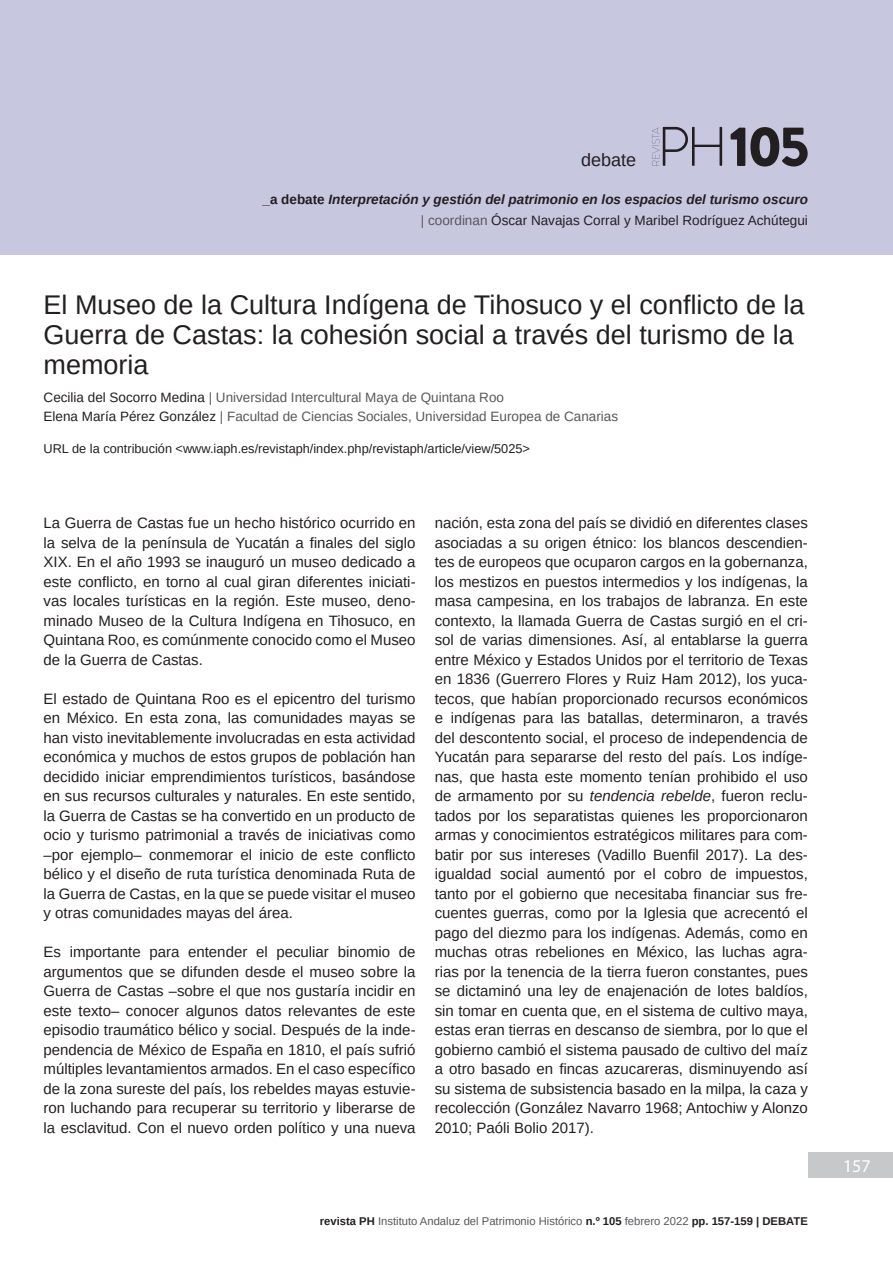
<style>
.page{position:relative;width:893px;height:1263px;background:#fff}
.page>*{position:absolute;margin:0;border:0;box-sizing:border-box;transform-origin:0 0}
.t1{font:900 56.4px "Brandon Grotesque";color:#231f20}
.Titulo{font:27px/30px "Arimo";color:#231f20}
.t2{font:18px "Arimo";color:#231f20}
.t3{font:18px "Myriad Pro";color:#fff}
.t4{font:15px/19.5px "Arimo";color:#231f20;text-align:justify}
.Autor{font:13.5px "Arimo";color:#57585a}
.t5{font:italic 700 13.5px/21px "Arimo";color:#231f20;text-align:right}
.URL_articulo{font:12.75px "Arimo";color:#231f20}
.t6{font:11.25px "Arimo";color:#57585a}
.s1{font-style:normal}
.s2{font-weight:400;font-style:normal;color:#57585a}
.s3{font-weight:400;font-style:normal}
.s4{color:#231f20}
.s5{font-style:italic}
.s6{font-weight:700;color:#231f20}
</style>
<div class="page">
<div style="left:0;top:0;width:893px;height:255px;background:#c7c7e0"></div>
<div style="left:808px;top:1152px;width:85px;height:26px;background:#c7c8ca"></div>
<svg style="left:652px;top:127px;width:70px;height:39px"></svg>
<p class="t2" style="left:581px;top:148px;width:57px">debate</p>
<h1 class="t1" style="left:729px;top:107px;width:82px">105</h1>
<p class="t5" style="left:262px;top:189px;width:547px"><span class="s1">_a debate</span> Interpretación y gestión del patrimonio en los espacios del turismo oscuro <span class="s2">| coordinan</span> <span class="s3">Óscar Navajas Corral y Maribel Rodríguez Achútegui</span></p>
<p class="Titulo" style="left:44px;top:289px;width:762px">El Museo de la Cultura Indígena de Tihosuco y el conflicto de la<br>Guerra de Castas: la cohesión social a través del turismo de la memoria</p>
<p class="Autor" style="left:44px;top:388px;width:462px"><span class="s4">Cecilia del Socorro Medina</span> | Universidad Intercultural Maya de Quintana Roo</p>
<p class="Autor" style="left:44px;top:408px;width:576px"><span class="s4">Elena María Pérez González</span> | Facultad de Ciencias Sociales, Universidad Europea de Canarias</p>
<p class="URL_articulo" style="left:44px;top:441px;width:488px">URL de la contribución &lt;www.iaph.es/revistaph/index.php/revistaph/article/view/5025&gt;</p>
<p class="t4" style="left:44px;top:513px;width:374px">La Guerra de Castas fue un hecho histórico ocurrido en la selva de la península de Yucatán a finales del siglo XIX. En el año 1993 se inauguró un museo dedicado a este conflicto, en torno al cual giran diferentes iniciati&shy;vas locales turísticas en la región. Este museo, deno&shy;minado Museo de la Cultura Indígena en Tihosuco, en Quintana Roo, es comúnmente conocido como el Museo de la Guerra de Castas.</p>
<p class="t4" style="left:44px;top:689px;width:374px">El estado de Quintana Roo es el epicentro del turismo en México. En esta zona, las comunidades mayas se han visto inevitablemente involucradas en esta actividad económica y muchos de estos grupos de población han decidido iniciar emprendimientos turísticos, basándose en sus recursos culturales y naturales. En este sentido, la Guerra de Castas se ha convertido en un producto de ocio y turismo patrimonial a través de iniciativas como –por ejemplo– conmemorar el inicio de este conflicto bélico y el diseño de ruta turística denominada Ruta de la Guerra de Castas, en la que se puede visitar el museo y otras comunidades mayas del área.</p>
<p class="t4" style="left:44px;top:942px;width:374px">Es importante para entender el peculiar binomio de argumentos que se difunden desde el museo sobre la Guerra de Castas –sobre el que nos gustaría incidir en este texto– conocer algunos datos relevantes de este episodio traumático bélico y social. Después de la inde&shy;pendencia de México de España en 1810, el país sufrió múltiples levantamientos armados. En el caso específico de la zona sureste del país, los rebeldes mayas estuvie&shy;ron luchando para recuperar su territorio y liberarse de la esclavitud. Con el nuevo orden político y una nueva</p>
<p class="t4" style="left:435px;top:513px;width:375px">nación, esta zona del país se dividió en diferentes clases asociadas a su origen étnico: los blancos descendien&shy;tes de europeos que ocuparon cargos en la gobernanza, los mestizos en puestos intermedios y los indígenas, la masa campesina, en los trabajos de labranza. En este contexto, la llamada Guerra de Castas surgió en el cri&shy;sol de varias dimensiones. Así, al entablarse la guerra entre México y Estados Unidos por el territorio de Texas en 1836 (Guerrero Flores y Ruiz Ham 2012), los yuca&shy;tecos, que habían proporcionado recursos económicos e indígenas para las batallas, determinaron, a través del descontento social, el proceso de independencia de Yucatán para separarse del resto del país. Los indíge&shy;nas, que hasta este momento tenían prohibido el uso de armamento por su <span class="s5">tendencia rebelde</span>, fueron reclu&shy;tados por los separatistas quienes les proporcionaron armas y conocimientos estratégicos militares para com&shy;batir por sus intereses (Vadillo Buenfil 2017). La des&shy;igualdad social aumentó por el cobro de impuestos, tanto por el gobierno que necesitaba financiar sus fre&shy;cuentes guerras, como por la Iglesia que acrecentó el pago del diezmo para los indígenas. Además, como en muchas otras rebeliones en México, las luchas agra&shy;rias por la tenencia de la tierra fueron constantes, pues se dictaminó una ley de enajenación de lotes baldíos, sin tomar en cuenta que, en el sistema de cultivo maya, estas eran tierras en descanso de siembra, por lo que el gobierno cambió el sistema pausado de cultivo del maíz a otro basado en fincas azucareras, disminuyendo así su sistema de subsistencia basado en la milpa, la caza y recolección (González Navarro 1968; Antochiw y Alonzo 2010; Paóli Bolio 2017).</p>
<p class="t6" style="left:320px;top:1213px;width:489px"><span class="s6">revista PH</span> Instituto Andaluz del Patrimonio Histórico <span class="s6">n.º 105</span> febrero 2022 <span class="s6">pp. 157-159 | DEBATE</span></p>
<p class="t3" style="left:843px;top:1155px;width:29px">157</p>
</div>
